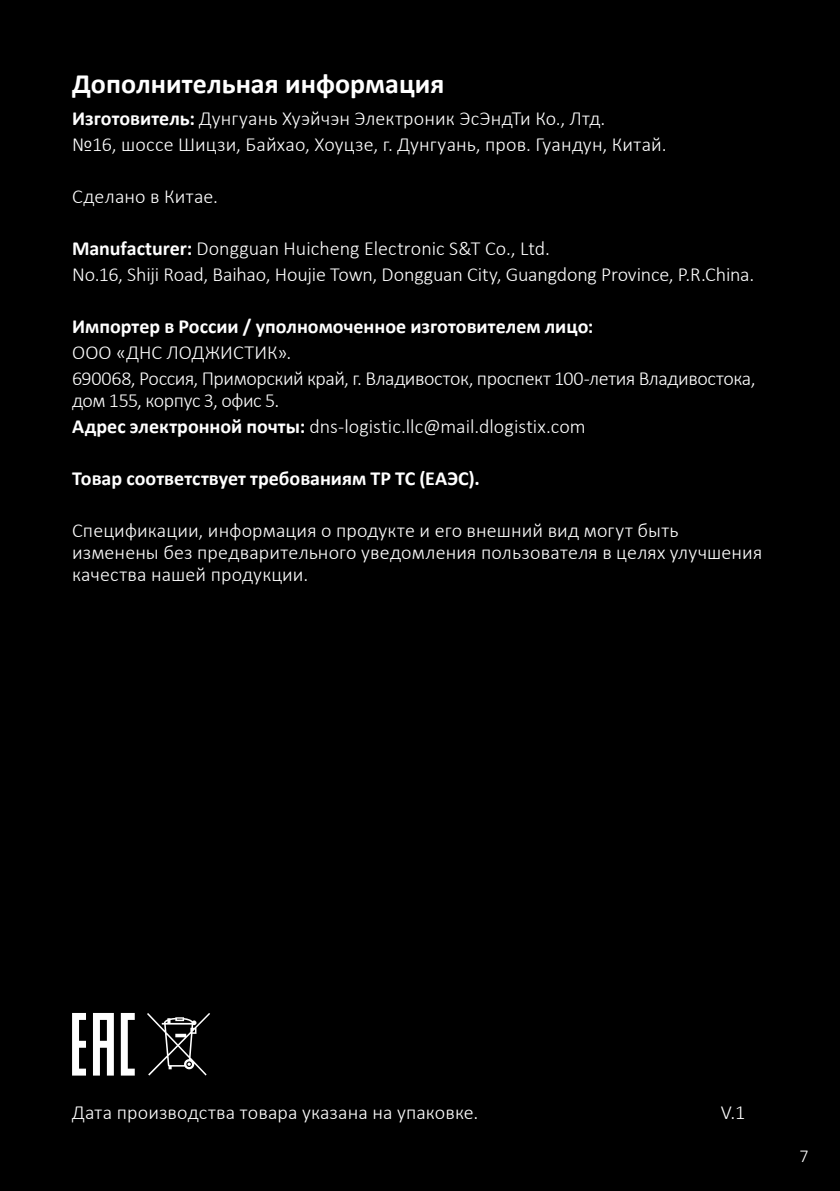
<style>
.page{position:relative;width:840px;height:1191px;background:#fff}
.page>*{position:absolute;margin:0;border:0;box-sizing:border-box;transform-origin:0 0}
.Заголовок{font:700 28px "Calibri";color:#fff}
.t1{font:300 20px/22px "Calibri";letter-spacing:.005em;color:#fff}
.t2{font:300 20px/22px "Calibri";letter-spacing:-.02em;color:#fff}
.t3{font:700 20px "Calibri";color:#fff}
.t4{font:300 18px "Calibri";color:#fff}
.s1{font-weight:700}
</style>
<div class="page">
<div style="left:0;top:0;width:839px;height:1191px;background:#000"></div>
<svg style="left:147px;top:1013px;width:63px;height:62px"></svg>
<svg style="left:72px;top:1013px;width:63px;height:62px"></svg>
<p class="Заголовок" style="left:72px;top:64px;width:373px">Дополнительная информация</p>
<p class="t1" style="left:72px;top:107px;width:534px"><span class="s1">Изготовитель:</span> Дунгуань Хуэйчэн Электроник ЭсЭндТи Ко., Лтд.</p>
<p class="t1" style="left:72px;top:133px;width:595px">№16, шоссе Шицзи, Байхао, Хоуцзе, г. Дунгуань, пров. Гуандун, Китай.</p>
<p class="t1" style="left:72px;top:185px;width:147px">Сделано в Китае.</p>
<p class="t1" style="left:72px;top:237px;width:479px"><span class="s1">Manufacturer:</span> Dongguan Huicheng Electronic S&amp;T Co., Ltd.</p>
<p class="t1" style="left:72px;top:263px;width:683px">No.16, Shiji Road, Baihao, Houjie Town, Dongguan City, Guangdong Province, P.R.China.</p>
<p class="t3" style="left:72px;top:312px;width:522px">Импортер в России / уполномоченное изготовителем лицо:</p>
<p class="t1" style="left:72px;top:341px;width:221px">ООО «ДНС ЛОДЖИСТИК».</p>
<p class="t2" style="left:72px;top:367px;width:684px">690068, Россия, Приморский край, г. Владивосток, проспект 100-летия Владивостока, дом 155, корпус 3, офис 5.</p>
<p class="t1" style="left:72px;top:415px;width:515px"><span class="s1">Адрес электронной почты:</span> dns-logistic.llc@mail.dlogistix.com</p>
<p class="t3" style="left:72px;top:464px;width:409px">Товар соответствует требованиям ТР ТС (ЕАЭС).</p>
<p class="t1" style="left:72px;top:519px;width:691px">Спецификации, информация о продукте и его внешний вид могут быть изменены без предварительного уведомления пользователя в целях улучшения качества нашей продукции.</p>
<p class="t1" style="left:72px;top:1101px;width:407px">Дата производства товара указана на упаковке.</p>
<p class="t1" style="left:720px;top:1101px;width:26px">V.1</p>
<p class="t4" style="left:798px;top:1144px;width:11px">7</p>
</div>
